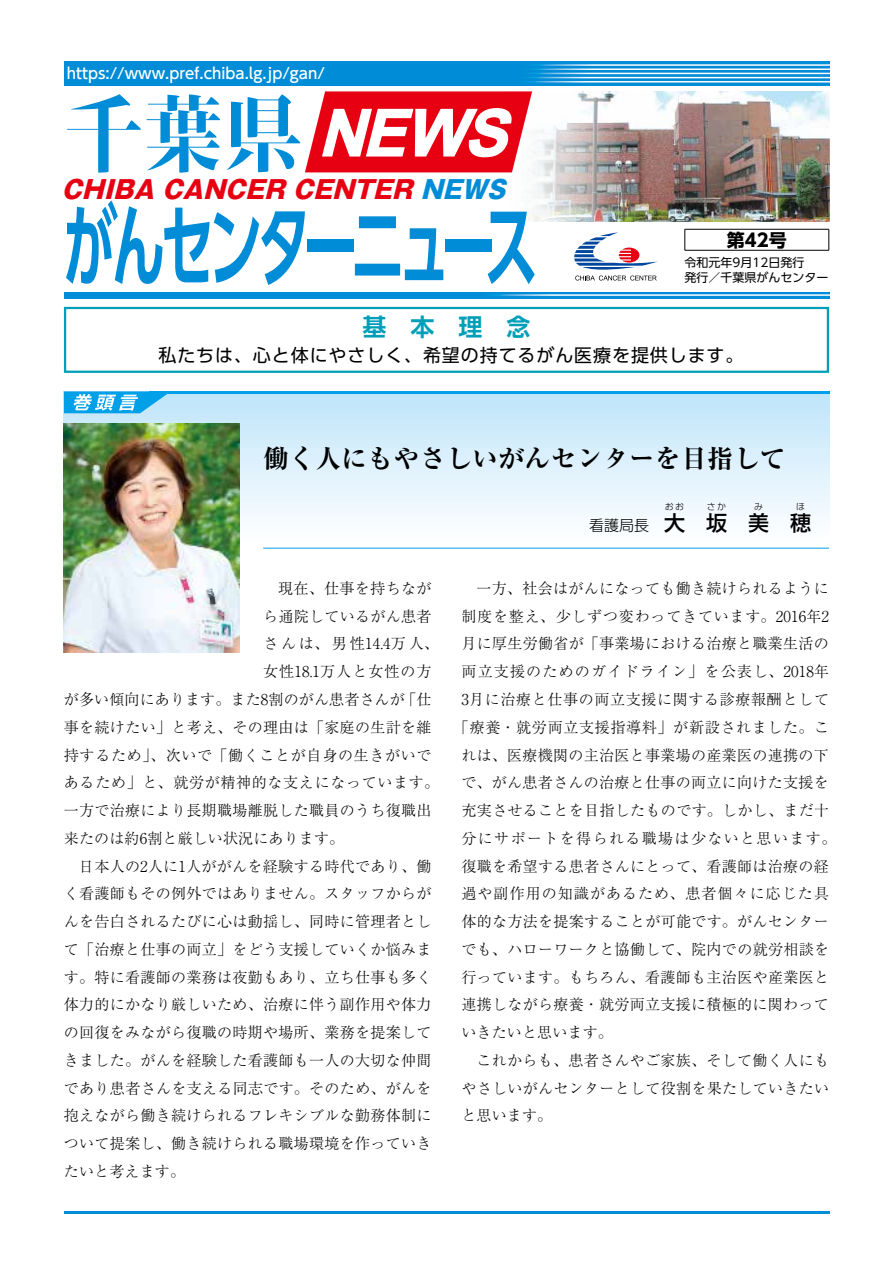
<style>
.page{position:relative;width:893px;height:1263px;background:#fff}
.page>*{position:absolute;margin:0;border:0;box-sizing:border-box;transform-origin:0 0}
.t1{font:700 90px "UD Shin Go Pro De";letter-spacing:-.13em;color:#008cd6;scale:.6 1}
.t2{font:800 84px "Kocho Std";color:#008cd6;scale:.95 1}
.t3{font:italic 700 64.5px "Arial";color:#fff}
.t4{font:700 expanded 25.5px "Ryumin Pro";letter-spacing:.025em;color:#000}
.t5{font:italic 800 24.75px "Gothic MB101 Pro";color:#e60012}
.t6{font:700 24px "UD Shin Go Pro De";color:#009fb9}
.t7{font:500 21px "UD Shin Go Pro";color:#000}
.t8{font:18px "UD Shin Go Pro";letter-spacing:.05em;color:#000}
.t9{font:700 18px "UD Shin Go Pro";color:#000}
.t10{font:300 15px "Ryumin Pro";letter-spacing:.02em;color:#000}
.t11{font:300 15px "Ryumin Pro";letter-spacing:.045em;color:#000}
.t12{font:300 15px "Ryumin Pro";letter-spacing:.07em;color:#000}
.t13{font:500 15px "UD Shin Go Pro";color:#fff}
.t14{font:300 15px "Ryumin Pro";letter-spacing:.055em;color:#000}
.t15{font:300 15px "Ryumin Pro";letter-spacing:.08em;color:#000}
.t16{font:300 15px "Ryumin Pro";letter-spacing:.095em;color:#000}
.t17{font:300 15px "Ryumin Pro";letter-spacing:.19em;color:#000}
.t18{font:300 15px "UD Shin Go Pro";color:#000}
.t19{font:12px/15px "UD Shin Go Pro";color:#000}
.t20{font:300 9px "UD Shin Go Pro";color:#000}
.s1{color:#008cd6}
.s2{font-weight:500;font-size:21px}
</style>
<div class="page">
<img style="left:500px;top:91px;width:329px;height:131px">
<svg style="left:305px;top:91px;width:227px;height:81px;background:#ea2e3d"></svg>
<div style="left:64px;top:61px;width:765px;height:24px;background:#008cd6"></div>
<hr style="left:521px;top:64px;width:367px;height:2px;background:#fff">
<hr style="left:519px;top:68px;width:367px;height:2px;background:#fff">
<hr style="left:514px;top:81px;width:368px;height:2px;background:#fff">
<hr style="left:518px;top:73px;width:367px;height:1px;background:#fff">
<hr style="left:516px;top:77px;width:367px;height:1px;background:#fff">
<svg style="left:574px;top:232px;width:84px;height:48px"></svg>
<div style="left:64px;top:292px;width:765px;height:6px;background:#008cd6"></div>
<hr style="left:479px;top:294px;width:367px;height:2px;background:#fff">
<div style="left:64px;top:307px;width:765px;height:66px;border:2px solid #009fb9"></div>
<hr style="left:64px;top:1212px;width:765px;height:2px;background:#008cd6">
<hr style="left:685px;top:229px;width:144px;height:1px;background:#000">
<svg style="left:685px;top:229px;width:1px;height:21px"></svg>
<svg style="left:829px;top:229px;width:1px;height:21px"></svg>
<hr style="left:685px;top:250px;width:144px;height:1px;background:#000">
<svg style="left:64px;top:394px;width:765px;height:259px"></svg>
<hr style="left:263px;top:548px;width:566px;height:1px;background:#00a0e9">
<img style="left:64px;top:423px;width:175px;height:229px">
<svg style="left:64px;top:391px;width:107px;height:22px;background:#56bff0"></svg>
<hr style="left:149px;top:391px;width:680px;height:3px;background:#00a0e9">
<p class="t13" style="left:67px;top:61px;width:259px">https://www.pref.chiba.lg.jp/gan/</p>
<h2 class="t2" style="left:64px;top:66px;width:254px">千葉県</h2>
<h1 class="t1" style="left:63px;top:173px;width:793px">がんセンターニュース</h1>
<h3 class="t3" style="left:318px;top:88px;width:213px">NEWS</h3>
<h3 class="t5" style="left:62px;top:169px;width:454px">CHIBA CANCER CENTER <span class="s1">NEWS</span></h3>
<p class="t9" style="left:727px;top:225px;width:61px">第42号</p>
<p class="t19" style="left:685px;top:255px;width:145px">令和元年9月12日発行<br>発行／千葉県がんセンター</p>
<h3 class="t6" style="left:362px;top:308px;width:170px">基　本　理　念</h3>
<p class="t8" style="left:158px;top:341px;width:586px">私たちは、心と体にやさしく、希望の持てるがん医療を提供します。</p>
<h3 class="t4" style="left:263px;top:438px;width:524px">働く人にもやさしいがんセンターを目指して</h3>
<p class="t20" style="left:665px;top:499px;width:21px">おお</p>
<p class="t20" style="left:707px;top:499px;width:21px">さか</p>
<p class="t20" style="left:754px;top:499px;width:10px">み</p>
<p class="t20" style="left:796px;top:499px;width:10px">ほ</p>
<p class="t10" style="left:278px;top:577px;width:155px">現在、仕事を持ちなが</p>
<p class="t10" style="left:263px;top:604px;width:170px">ら通院しているがん患者</p>
<p class="t17" style="left:263px;top:632px;width:177px">さんは、男性14.4万人、</p>
<p class="t12" style="left:263px;top:660px;width:170px">女性18.1万人と女性の方</p>
<p class="t10" style="left:64px;top:688px;width:369px">が多い傾向にあります。また8割のがん患者さんが「仕</p>
<p class="t10" style="left:64px;top:715px;width:369px">事を続けたい」と考え、その理由は「家庭の生計を維</p>
<p class="t11" style="left:64px;top:743px;width:369px">持するため」、次いで「働くことが自身の生きがいで</p>
<p class="t11" style="left:64px;top:771px;width:377px">あるため」と、就労が精神的な支えになっています。</p>
<p class="t10" style="left:64px;top:799px;width:369px">一方で治療により長期職場離脱した職員のうち復職出</p>
<p class="t10" style="left:64px;top:826px;width:282px">来たのは約6割と厳しい状況にあります。</p>
<p class="t10" style="left:79px;top:854px;width:354px">日本人の2人に1人ががんを経験する時代であり、働</p>
<p class="t10" style="left:64px;top:882px;width:369px">く看護師もその例外ではありません。スタッフからが</p>
<p class="t10" style="left:64px;top:910px;width:369px">んを告白されるたびに心は動揺し、同時に管理者とし</p>
<p class="t10" style="left:64px;top:937px;width:369px">て「治療と仕事の両立」をどう支援していくか悩みま</p>
<p class="t10" style="left:64px;top:965px;width:369px">す。特に看護師の業務は夜勤もあり、立ち仕事も多く</p>
<p class="t10" style="left:64px;top:993px;width:369px">体力的にかなり厳しいため、治療に伴う副作用や体力</p>
<p class="t10" style="left:64px;top:1021px;width:369px">の回復をみながら復職の時期や場所、業務を提案して</p>
<p class="t10" style="left:64px;top:1048px;width:369px">きました。がんを経験した看護師も一人の大切な仲間</p>
<p class="t10" style="left:64px;top:1076px;width:369px">であり患者さんを支える同志です。そのため、がんを</p>
<p class="t10" style="left:64px;top:1104px;width:369px">抱えながら働き続けられるフレキシブルな勤務体制に</p>
<p class="t10" style="left:64px;top:1132px;width:369px">ついて提案し、働き続けられる職場環境を作っていき</p>
<p class="t10" style="left:64px;top:1159px;width:123px">たいと考えます。</p>
<p class="t18" style="left:589px;top:513px;width:97px">看護局長　<span class="s2">大</span></p>
<h3 class="t7" style="left:706px;top:506px;width:22px">坂</h3>
<h3 class="t7" style="left:748px;top:506px;width:22px">美</h3>
<h3 class="t7" style="left:790px;top:506px;width:22px">穂</h3>
<p class="t10" style="left:476px;top:577px;width:354px">一方、社会はがんになっても働き続けられるように</p>
<p class="t14" style="left:461px;top:604px;width:369px">制度を整え、少しずつ変わってきています。2016年2</p>
<p class="t10" style="left:461px;top:632px;width:369px">月に厚生労働省が「事業場における治療と職業生活の</p>
<p class="t15" style="left:461px;top:660px;width:369px">両立支援のためのガイドライン」を公表し、2018年</p>
<p class="t11" style="left:461px;top:688px;width:369px">3月に治療と仕事の両立支援に関する診療報酬として</p>
<p class="t11" style="left:454px;top:715px;width:377px">「療養・就労両立支援指導料」が新設されました。こ</p>
<p class="t10" style="left:461px;top:743px;width:369px">れは、医療機関の主治医と事業場の産業医の連携の下</p>
<p class="t10" style="left:461px;top:771px;width:369px">で、がん患者さんの治療と仕事の両立に向けた支援を</p>
<p class="t10" style="left:461px;top:799px;width:369px">充実させることを目指したものです。しかし、まだ十</p>
<p class="t16" style="left:461px;top:826px;width:376px">分にサポートを得られる職場は少ないと思います。</p>
<p class="t10" style="left:461px;top:854px;width:369px">復職を希望する患者さんにとって、看護師は治療の経</p>
<p class="t12" style="left:461px;top:882px;width:369px">過や副作用の知識があるため、患者個々に応じた具</p>
<p class="t10" style="left:461px;top:910px;width:369px">体的な方法を提案することが可能です。がんセンター</p>
<p class="t10" style="left:461px;top:937px;width:369px">でも、ハローワークと協働して、院内での就労相談を</p>
<p class="t10" style="left:461px;top:965px;width:369px">行っています。もちろん、看護師も主治医や産業医と</p>
<p class="t10" style="left:461px;top:993px;width:369px">連携しながら療養・就労両立支援に積極的に関わって</p>
<p class="t10" style="left:461px;top:1021px;width:153px">いきたいと思います。</p>
<p class="t10" style="left:476px;top:1048px;width:354px">これからも、患者さんやご家族、そして働く人にも</p>
<p class="t10" style="left:461px;top:1076px;width:369px">やさしいがんセンターとして役割を果たしていきたい</p>
<p class="t10" style="left:461px;top:1104px;width:92px">と思います。</p>
</div>
